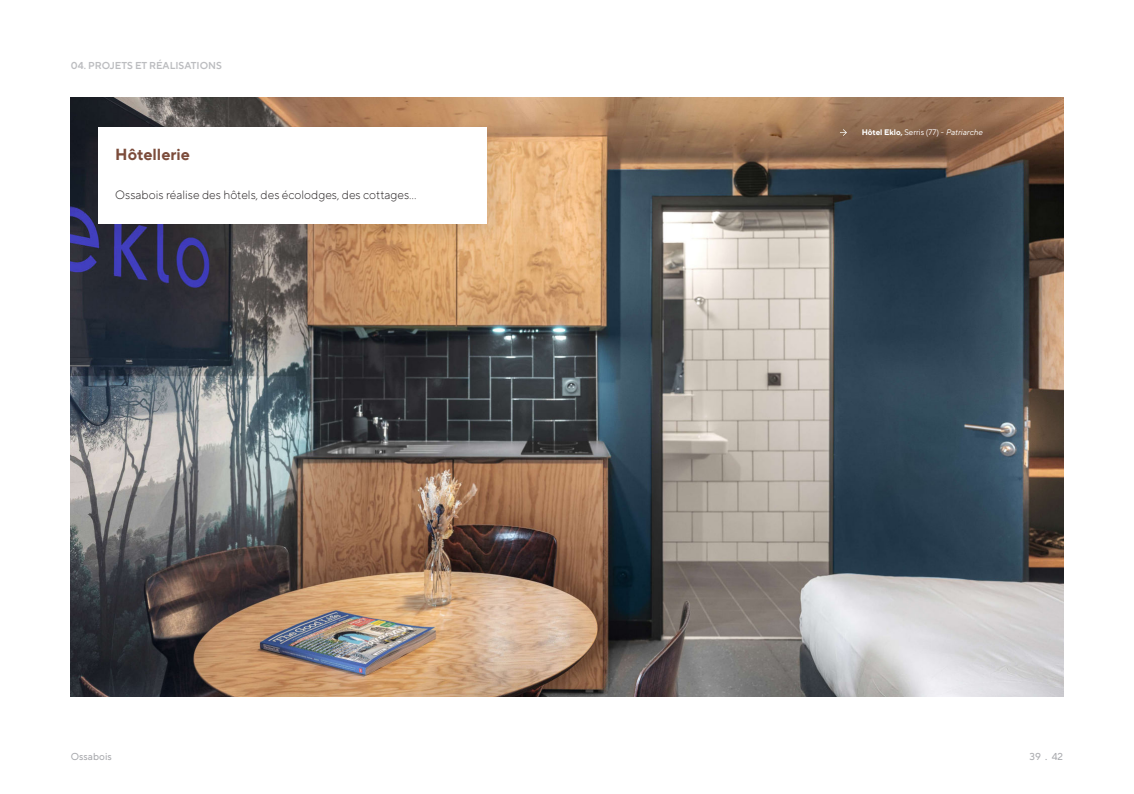
<style>
.page{position:relative;width:1134px;height:794px;background:#fff}
.page>*{position:absolute;margin:0;border:0;box-sizing:border-box;transform-origin:0 0}
.t1{font:700 16px "TT Norms Pro";color:#7c4c3b}
.t2{font:300 12px "TT Norms Pro";color:#231f20}
.t3{font:600 10px "TT Norms Pro";color:#bcbdc0}
.t4{font:10px "TT Norms Pro";color:#a8a9ad}
.t5{font:8px "TT Norms Pro";color:#fff}
.s1{font-weight:700}
.s2{font-style:italic}
</style>
<div class="page">
<img style="left:71px;top:98px;width:992px;height:598px">
<div style="left:89px;top:117px;width:424px;height:132px;background:#231f20;opacity:.13"></div>
<div style="left:99px;top:128px;width:388px;height:96px;background:#fff"></div>
<svg style="left:840px;top:129px;width:7px;height:7px"></svg>
<p class="t3" style="left:71px;top:62px;width:153px">04. PROJETS ET RÉALISATIONS</p>
<h1 class="t1" style="left:115px;top:147px;width:76px">Hôtellerie</h1>
<p class="t2" style="left:115px;top:186px;width:303px">Ossabois réalise des hôtels, des écolodges, des cottages…</p>
<p class="t4" style="left:71px;top:752px;width:42px">Ossabois</p>
<p class="t5" style="left:862px;top:129px;width:122px"><span class="s1">Hôtel Eklo,</span> Serris (77) - <span class="s2">Patriarche</span></p>
<p class="t4" style="left:1029px;top:752px;width:35px">39 . 42</p>
</div>
